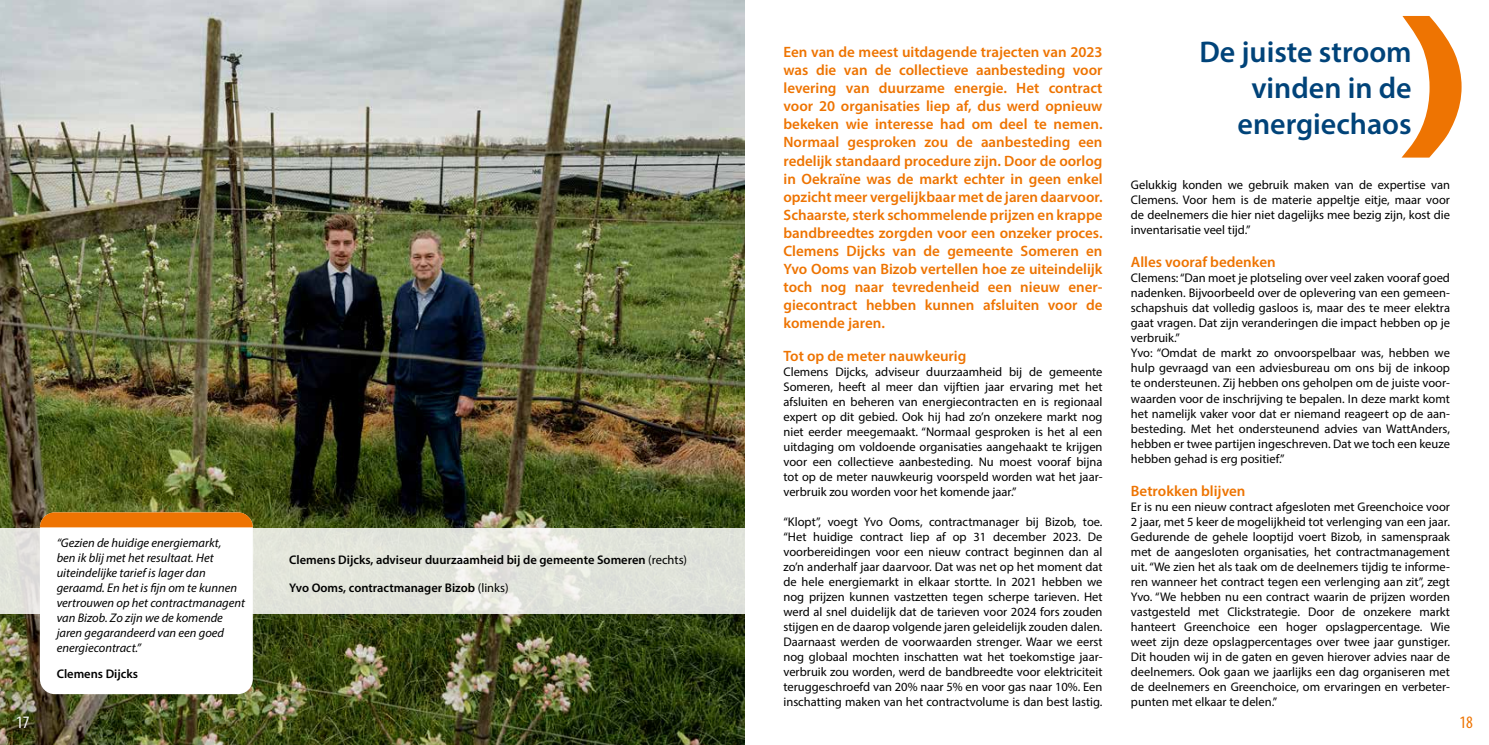
<style>
.page{position:relative;width:1489px;height:745px;background:#fff}
.page>*{position:absolute;margin:0;border:0;box-sizing:border-box;transform-origin:0 0}
.t1{font:600 30px/36px "Myriad Pro";color:#004379;text-align:right}
.t2{font:condensed 17.5px "Myriad Pro";color:#fff}
.t3{font:condensed 17.5px "Myriad Pro";color:#ee7402}
.t4{font:600 15px/18px "Myriad Pro";color:#ee7402;text-align:justify}
.t5{font:12.5px/15px "Myriad Pro";color:#000;text-align:justify}
.t6{font:italic 12.5px/15px "Myriad Pro";color:#000}
.t7{font:600 12.5px "Myriad Pro";color:#000}
.s1{font-weight:400}
</style>
<div class="page">
<img style="left:0;top:0;width:744px;height:744px">
<svg style="left:0;top:527px;width:744px;height:86px;background:#e0e2da"></svg>
<div style="left:40px;top:512px;width:213px;height:181px;background:#fff;border-radius:15px"></div>
<svg style="left:40px;top:512px;width:213px;height:15px;background:#e87507"></svg>
<svg style="left:1402px;top:16px;width:59px;height:141px"></svg>
<h2 class="t2" style="left:16px;top:711px;width:15px">17</h2>
<p class="t6" style="left:57px;top:535px;width:190px">“Gezien de huidige energiemarkt,<br>ben ik blij met het resultaat. Het uiteindelijke tarief is lager dan geraamd. En het is fijn om te kunnen vertrouwen op het contractmanagent van Bizob. Zo zijn we de komende jaren gegarandeerd van een goed energiecontract.”</p>
<p class="t7" style="left:57px;top:665px;width:83px">Clemens Dijcks</p>
<p class="t7" style="left:289px;top:551px;width:399px">Clemens Dijcks, adviseur duurzaamheid bij de gemeente Someren <span class="s1">(rechts)</span></p>
<p class="t7" style="left:289px;top:579px;width:221px">Yvo Ooms, contractmanager Bizob <span class="s1">(links)</span></p>
<p class="t4" style="left:783px;top:43px;width:320px">Een van de meest uitdagende trajecten van 2023 was die van de collectieve aanbesteding voor levering van duurzame energie. Het contract voor 20 organisaties liep af, dus werd opnieuw bekeken wie interesse had om deel te nemen.<br>Normaal gesproken zou de aanbesteding een redelijk standaard procedure zijn. Door de oorlog in Oekraïne was de markt echter in geen enkel opzicht meer vergelijkbaar met de jaren daarvoor.<br>Schaarste, sterk schommelende prijzen en krappe bandbreedtes zorgden voor een onzeker proces.<br>Clemens Dijcks van de gemeente Someren en Yvo Ooms van Bizob vertellen hoe ze uiteindelijk toch nog naar tevredenheid een nieuw ener&shy;giecontract hebben kunnen afsluiten voor de komende jaren.</p>
<p class="t4" style="left:783px;top:346px;width:184px">Tot op de meter nauwkeurig</p>
<p class="t5" style="left:783px;top:363px;width:320px">Clemens Dijcks, adviseur duurzaamheid bij de gemeente Someren, heeft al meer dan vijftien jaar ervaring met het afsluiten en beheren van energiecontracten en is regionaal expert op dit gebied. Ook hij had zo’n onzekere markt nog niet eerder meegemaakt. “Normaal gesproken is het al een uitdaging om voldoende organisaties aangehaakt te krijgen voor een collectieve aanbesteding. Nu moest vooraf bijna tot op de meter nauwkeurig voorspeld worden wat het jaar&shy;verbruik zou worden voor het komende jaar.”</p>
<p class="t5" style="left:783px;top:513px;width:320px">“Klopt”, voegt Yvo Ooms, contractmanager bij Bizob, toe. “Het huidige contract liep af op 31 december 2023. De voorbereidingen voor een nieuw contract beginnen dan al zo’n anderhalf jaar daarvoor. Dat was net op het moment dat de hele energiemarkt in elkaar stortte. In 2021 hebben we nog prijzen kunnen vastzetten tegen scherpe tarieven. Het werd al snel duidelijk dat de tarieven voor 2024 fors zouden stijgen en de daarop volgende jaren geleidelijk zouden dalen.<br>Daarnaast werden de voorwaarden strenger. Waar we eerst nog globaal mochten inschatten wat het toekomstige jaar&shy;verbruik zou worden, werd de bandbreedte voor elektriciteit teruggeschroefd van 20% naar 5% en voor gas naar 10%. Een inschatting maken van het contractvolume is dan best lastig.</p>
<h1 class="t1" style="left:1199px;top:33px;width:214px">De juiste stroom vinden in de energiechaos</h1>
<p class="t5" style="left:1130px;top:177px;width:320px">Gelukkig konden we gebruik maken van de expertise van Clemens. Voor hem is de materie appeltje eitje, maar voor de deelnemers die hier niet dagelijks mee bezig zijn, kost die inventarisatie veel tijd.”</p>
<p class="t4" style="left:1130px;top:253px;width:146px">Alles vooraf bedenken</p>
<p class="t5" style="left:1130px;top:270px;width:320px;text-align:left">Clemens: “Dan moet je plotseling over veel zaken vooraf goed nadenken. Bijvoorbeeld over de oplevering van een gemeen&shy;schapshuis dat volledig gasloos is, maar des te meer elektra gaat vragen. Dat zijn veranderingen die impact hebben op je verbruik.”<br>Yvo: “Omdat de markt zo onvoorspelbaar was, hebben we hulp gevraagd van een adviesbureau om ons bij de inkoop te ondersteunen. Zij hebben ons geholpen om de juiste voor&shy;waarden voor de inschrijving te bepalen. In deze markt komt het namelijk vaker voor dat er niemand reageert op de aan&shy;besteding. Met het ondersteunend advies van WattAnders, hebben er twee partijen ingeschreven. Dat we toch een keuze hebben gehad is erg positief.”</p>
<p class="t4" style="left:1130px;top:481px;width:116px">Betrokken blijven</p>
<p class="t5" style="left:1130px;top:498px;width:320px">Er is nu een nieuw contract afgesloten met Greenchoice voor 2 jaar, met 5 keer de mogelijkheid tot verlenging van een jaar.<br>Gedurende de gehele looptijd voert Bizob, in samenspraak met de aangesloten organisaties, het contractmanagement uit. “We zien het als taak om de deelnemers tijdig te informe&shy;ren wanneer het contract tegen een verlenging aan zit”, zegt Yvo. “We hebben nu een contract waarin de prijzen worden vastgesteld met Clickstrategie. Door de onzekere markt hanteert Greenchoice een hoger opslagpercentage. Wie weet zijn deze opslagpercentages over twee jaar gunstiger.<br>Dit houden wij in de gaten en geven hierover advies naar de deelnemers. Ook gaan we jaarlijks een dag organiseren met de deelnemers en Greenchoice, om ervaringen en verbeter&shy;punten met elkaar te delen.”</p>
<h2 class="t3" style="left:1459px;top:711px;width:15px">18</h2>
</div>
